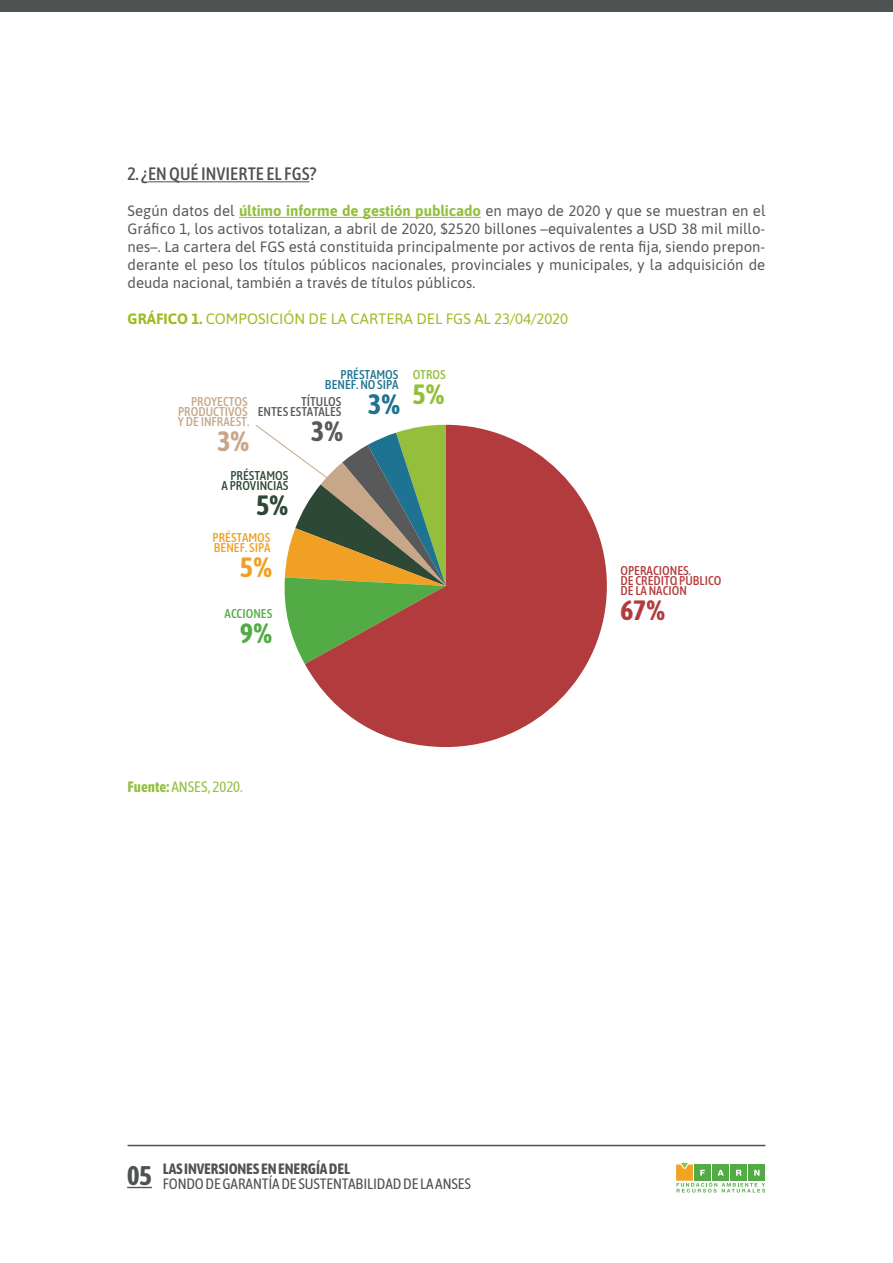
<style>
.page{position:relative;width:893px;height:1263px;background:#fff}
.page>*{position:absolute;margin:0;border:0;box-sizing:border-box;transform-origin:0 0}
.t1{font:700 condensed 27.9px "Asap";color:#b23c3d}
.t2{font:700 condensed 27.9px "Asap";color:#53ab46}
.t3{font:700 condensed 27.9px "Asap";color:#f0a124}
.t4{font:700 condensed 27.9px "Asap";color:#2e4836}
.t5{font:700 condensed 27.9px "Asap";color:#c7a788}
.t6{font:700 condensed 27.9px "Asap";color:#58595b}
.t7{font:700 condensed 27.9px "Asap";color:#1d7391}
.t8{font:700 condensed 27.9px "Asap";color:#93bf3d}
.TEXTO{font:500 condensed 18px "Asap";color:#4f5252}
.TEXTO-2{font:15px/18px "Asap";color:#57585a;text-align:justify}
.t9{font:condensed 15px/15px "Asap";letter-spacing:-.01em;color:#4f5252}
.TEXTO-3{font:15px "Asap";color:#9bbc22}
.TEXTO-4{font:condensed 15px "Asap";color:#93c03f}
.t10{font:500 condensed 12.75px/10.2px "Asap";color:#b23c3d}
.t11{font:500 condensed 12.75px/10.2px "Asap";color:#c7a788}
.t12{font:500 condensed 12.75px/10.2px "Asap";color:#58595b;text-align:right}
.t13{font:500 condensed 12.75px/10.2px "Asap";color:#1d7391;text-align:right}
.t14{font:500 condensed 12.75px/10.2px "Asap";color:#2e4836;text-align:right}
.t15{font:500 condensed 12.75px/10.2px "Asap";color:#f0a124}
.t16{font:500 condensed 12.75px "Asap";color:#53ab46}
.t17{font:500 condensed 12.75px "Asap";color:#93bf3d}
.s1{font-weight:700;color:#93c03f}
.s2{font-weight:700}
</style>
<div class="page">
<svg style="left:676px;top:1163px;width:89px;height:29px"></svg>
<hr style="left:128px;top:1145px;width:637px;height:1px;background:#4f5252">
<svg style="left:127px;top:1187px;width:25px;height:1px"></svg>
<div style="left:0;top:0;width:893px;height:12px;background:#4f5252"></div>
<hr style="left:148px;top:181px;width:162px;height:1px;background:#4f5252">
<hr style="left:239px;top:217px;width:242px;height:1px;background:#93c03f">
<svg style="left:305px;top:425px;width:302px;height:322px;fill:#b23c3d"></svg>
<svg style="left:255px;top:424px;width:191px;height:240px"></svg>
<p class="TEXTO" style="left:128px;top:162px;width:190px">2. ¿EN QUÉ INVIERTE EL FGS?</p>
<p class="TEXTO-2" style="left:128px;top:201px;width:639px">Según datos del <span class="s1">último informe de gestión publicado</span> en mayo de 2020 y que se muestran en el Gráfico 1, los activos totalizan, a abril de 2020, $2520 billones –equivalentes a USD 38 mil millo&shy;nes–. La cartera del FGS está constituida principalmente por activos de renta fija, siendo prepon&shy;derante el peso los títulos públicos nacionales, provinciales y municipales, y la adquisición de deuda nacional, también a través de títulos públicos.</p>
<p class="TEXTO-3" style="left:128px;top:308px;width:442px"><span class="s2">GRÁFICO 1.</span> COMPOSICIÓN DE LA CARTERA DEL FGS AL 23/04/2020</p>
<p class="t11" style="left:178px;top:396px;width:73px;text-indent:13px">PROYECTOS<br>PRODUCTIVOS<br>Y DE INFRAEST.</p>
<p class="t5" style="left:217px;top:423px;width:34px">3%</p>
<p class="t13" style="left:325px;top:369px;width:75px">PRÉSTAMOS<br>BENEF. NO SIPA</p>
<p class="t7" style="left:368px;top:385px;width:34px">3%</p>
<p class="t12" style="left:258px;top:396px;width:85px">TÍTULOS<br>ENTES ESTATALES</p>
<p class="t6" style="left:311px;top:412px;width:34px">3%</p>
<p class="t14" style="left:222px;top:470px;width:68px">PRÉSTAMOS<br>A PROVINCIAS</p>
<p class="t4" style="left:256px;top:487px;width:34px">5%</p>
<p class="t15" style="left:213px;top:532px;width:59px">PRÉSTAMOS<br>BENEF. SIPA</p>
<p class="t3" style="left:240px;top:549px;width:34px">5%</p>
<p class="t16" style="left:225px;top:605px;width:49px">ACCIONES</p>
<p class="t2" style="left:240px;top:615px;width:34px">9%</p>
<p class="t17" style="left:413px;top:366px;width:35px">OTROS</p>
<p class="t8" style="left:413px;top:375px;width:34px">5%</p>
<p class="TEXTO-4" style="left:128px;top:777px;width:117px"><span class="s2">Fuente:</span> ANSES, 2020.</p>
<p class="t9" style="left:127px;top:1160px;width:345px;text-indent:36px"><span class="s2">LAS INVERSIONES EN ENERGÍA DEL<br></span><sup>05</sup> FONDO DE GARANTÍA DE SUSTENTABILIDAD DE LA ANSES</p>
<p class="t10" style="left:620px;top:565px;width:102px">OPERACIONES<br>DE CRÉDITO PÚBLICO<br>DE LA NACIÓN</p>
<p class="t1" style="left:620px;top:592px;width:46px">67%</p>
</div>
